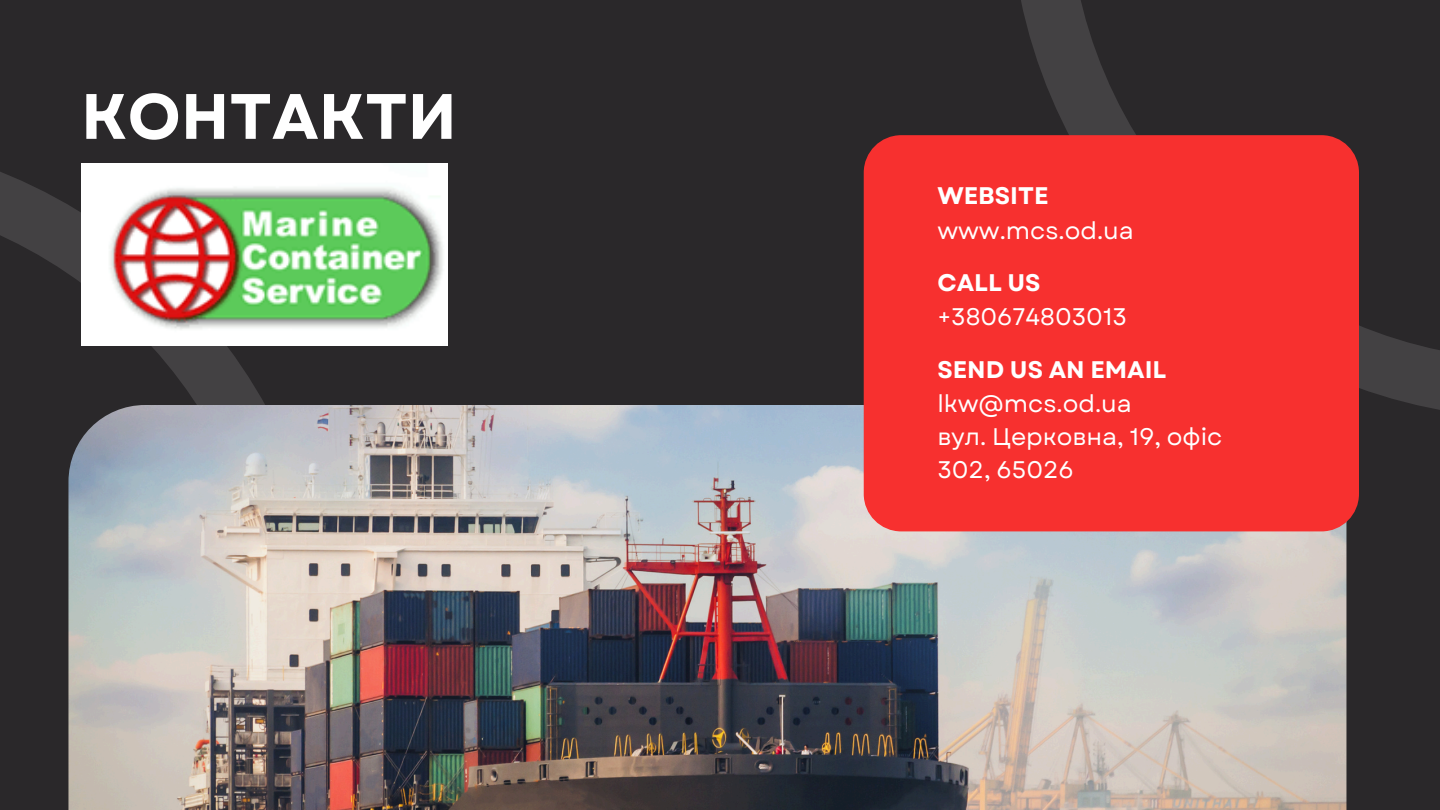
<style>
.page{position:relative;width:1440px;height:810px;background:#2a282a}
.page>*{position:absolute;margin:0;border:0;box-sizing:border-box;transform-origin:0 0}
.t1{font:700 64px "Garet";color:#fff}
.t2{font:24px/33px "Garet";color:#fff}
.t3{font:700 24px "Garet";color:#fff}
</style>
<div class="page">
<svg style="left:1021px;top:0;width:419px;height:410px"></svg>
<svg style="left:0;top:163px;width:332px;height:242px"></svg>
<img style="left:68px;top:405px;width:1278px;height:405px">
<div style="left:864px;top:135px;width:495px;height:396px;background:#f7302f;border-radius:38px"></div>
<img style="left:81px;top:164px;width:367px;height:181px">
<h1 class="t1" style="left:81px;top:70px;width:377px">КОНТАКТИ</h1>
<p class="t3" style="left:937px;top:178px;width:113px">WEBSITE</p>
<h2 class="t2" style="left:937px;top:214px;width:198px">www.mcs.od.ua</h2>
<p class="t3" style="left:937px;top:265px;width:105px">CALL US</p>
<h2 class="t2" style="left:937px;top:301px;width:191px">+380674803013</h2>
<p class="t3" style="left:937px;top:352px;width:231px">SEND US AN EMAIL</p>
<h2 class="t2" style="left:937px;top:387px;width:196px">lkw@mcs.od.uа</h2>
<p class="t2" style="left:937px;top:420px;width:287px">вул. Церковна, 19, офіс<br>302, 65026</p>
</div>
